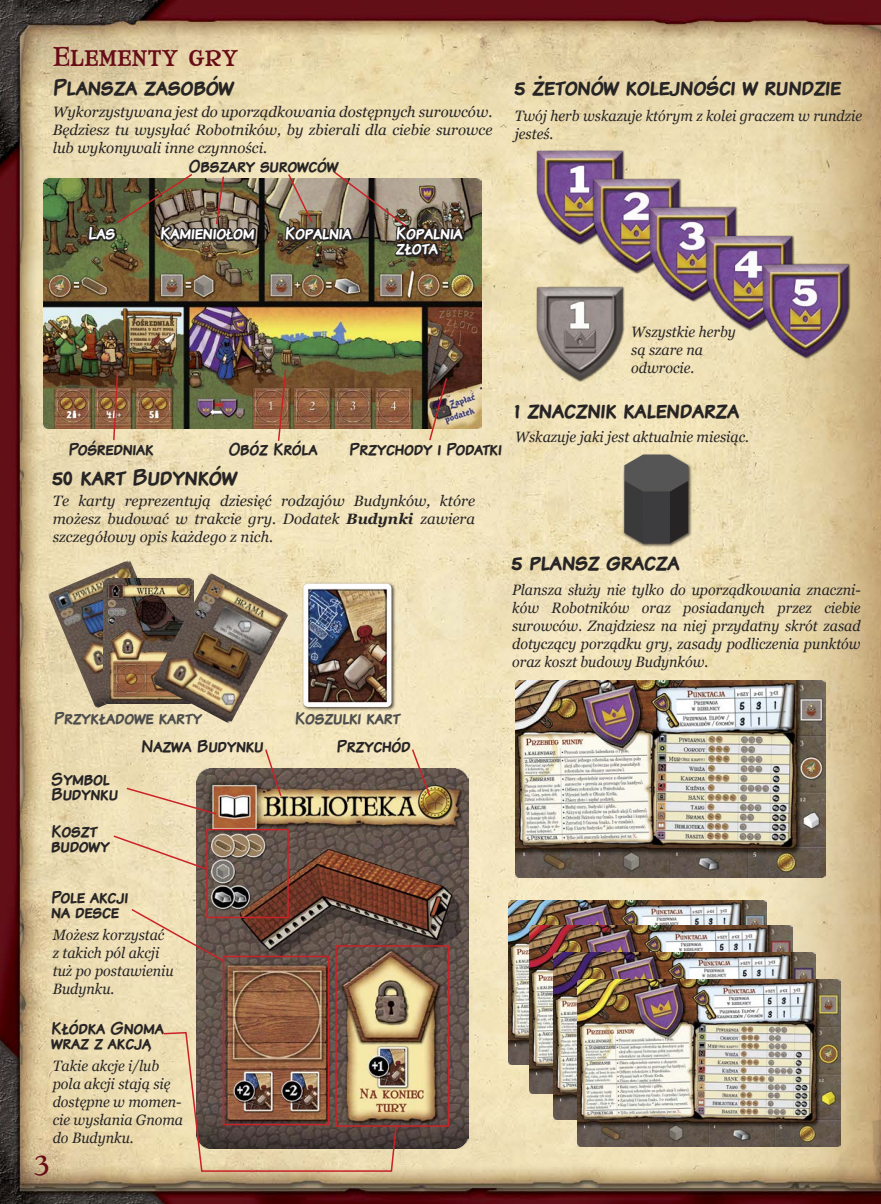
<style>
.page{position:relative;width:881px;height:1204px;background:#fff}
.page>*{position:absolute;margin:0;border:0;box-sizing:border-box;transform-origin:0 0}
.t1{font:24px "Komika Display Kaps";letter-spacing:.025em;color:#272425}
.t2{font:24px "Mary Jane Small Caps";letter-spacing:.025em;color:#680c18}
.t3{font:18px/15px "Komika Display Kaps";letter-spacing:.025em;color:#272425}
.t4{font:18px/15px "Komika Display Kaps";letter-spacing:.025em;color:#fff}
.t5{font:18px "Komika Display Kaps";letter-spacing:.025em;color:#4d4d4d}
.t6{font:italic 15px/18px "Georgia";color:#272425;scale:.95 1}
.t7{font:italic 15px/18px "Georgia";color:#272425;text-align:justify}
.s1{font-size:15px}
.s2{font-weight:700}
</style>
<div class="page">
<img style="left:0;top:0;width:880px;height:1203px">
<img style="left:43px;top:178px;width:438px;height:250px">
<img style="left:523px;top:137px;width:114px;height:123px">
<img style="left:537px;top:151px;width:85px;height:92px">
<img style="left:523px;top:274px;width:114px;height:122px">
<img style="left:537px;top:287px;width:85px;height:93px">
<img style="left:508px;top:900px;width:258px;height:164px">
<img style="left:579px;top:165px;width:115px;height:123px">
<img style="left:593px;top:179px;width:85px;height:93px">
<img style="left:636px;top:194px;width:114px;height:123px">
<img style="left:649px;top:208px;width:86px;height:92px">
<img style="left:692px;top:222px;width:114px;height:123px">
<img style="left:706px;top:236px;width:85px;height:92px">
<img style="left:749px;top:251px;width:114px;height:122px">
<img style="left:762px;top:264px;width:85px;height:93px">
<img style="left:529px;top:925px;width:263px;height:168px">
<img style="left:295px;top:575px;width:107px;height:142px">
<img style="left:303px;top:583px;width:88px;height:124px">
<img style="left:197px;top:768px;width:271px;height:380px">
<svg style="left:125px;top:786px;width:93px;height:29px;background:#d0b898"></svg>
<svg style="left:112px;top:834px;width:94px;height:36px;background:#dec9a7"></svg>
<div style="left:206px;top:828px;width:83px;height:90px;border:2px solid #cb2228"></div>
<svg style="left:410px;top:747px;width:21px;height:50px"></svg>
<svg style="left:264px;top:747px;width:18px;height:50px"></svg>
<svg style="left:130px;top:907px;width:95px;height:55px;background:#c6b294"></svg>
<div style="left:335px;top:945px;width:114px;height:181px;border:2px solid #cb2228"></div>
<div style="left:223px;top:955px;width:106px;height:170px;border:2px solid #cb2228"></div>
<img style="left:162px;top:1031px;width:235px;height:141px">
<img style="left:621px;top:452px;width:72px;height:97px">
<svg style="left:624px;top:454px;width:64px;height:89px;background:#4c4b49"></svg>
<svg style="left:112px;top:371px;width:7px;height:70px"></svg>
<svg style="left:277px;top:368px;width:10px;height:74px"></svg>
<svg style="left:428px;top:377px;width:20px;height:65px"></svg>
<img style="left:86px;top:151px;width:172px;height:160px">
<img style="left:283px;top:159px;width:184px;height:165px">
<img style="left:870px;top:1114px;width:10px;height:64px">
<svg style="left:871px;top:1116px;width:9px;height:59px"></svg>
<img style="left:48px;top:559px;width:130px;height:149px">
<img style="left:104px;top:579px;width:47px;height:124px">
<img style="left:151px;top:572px;width:137px;height:152px">
<img style="left:553px;top:952px;width:262px;height:167px">
<img style="left:515px;top:680px;width:310px;height:197px">
<img style="left:577px;top:979px;width:263px;height:167px">
<p class="t2" style="left:53px;top:40px;width:187px">Elementy gry</p>
<p class="t1" style="left:53px;top:71px;width:182px">Plansza zasobów</p>
<p class="t1" style="left:515px;top:72px;width:326px">5 żetonów kolejności w rundzie</p>
<p class="t7" style="left:53px;top:103px;width:441px">Wykorzystywana jest do uporządkowania dostępnych surowców.<br>Będziesz tu wysyłać Robotników, by zbierali dla ciebie surowce lub wykonywali inne czynności.</p>
<p class="t3" style="left:188px;top:157px;width:151px">Obszary surowców</p>
<p class="t6" style="left:514px;top:107px;width:367px">Twój herb wskazuje którym z kolei graczem w rundzie jesteś.</p>
<p class="t4" style="left:88px;top:225px;width:28px">Las</p>
<p class="t4" style="left:160px;top:225px;width:95px">Kamienio<span class="s1">Ł</span>om</p>
<p class="t4" style="left:284px;top:225px;width:68px">Kopalnia</p>
<p class="t4" style="left:395px;top:225px;width:68px">Kopalnia złota</p>
<p class="t3" style="left:68px;top:440px;width:86px">Pośredniak</p>
<p class="t3" style="left:228px;top:440px;width:90px">Obóz Króla</p>
<p class="t3" style="left:349px;top:440px;width:153px">Przychody i Podatki</p>
<p class="t1" style="left:53px;top:461px;width:185px">50 kart Budynków</p>
<p class="t7" style="left:53px;top:491px;width:423px">Te karty reprezentują dziesięć rodzajów Budynków, które możesz budować w trakcie gry. Dodatek <span class="s2">Budynki</span> zawiera szczegółowy opis każdego z nich.</p>
<p class="t6" style="left:631px;top:322px;width:112px">Wszystkie herby są szare na odwrocie.</p>
<p class="t1" style="left:515px;top:394px;width:225px">1 znacznik kalendarza</p>
<p class="t6" style="left:515px;top:428px;width:247px">Wskazuje jaki jest aktualnie miesiąc.</p>
<p class="t1" style="left:512px;top:546px;width:168px">5 plansz gracza</p>
<p class="t6" style="left:512px;top:581px;width:368px;text-align:justify">Plansza służy nie tylko do uporządkowania znaczni&shy;ków Robotników oraz posiadanych przez ciebie surowców. Znajdziesz na niej przydatny skrót zasad dotyczący porządku gry, zasady podliczenia punktów oraz koszt budowy Budynków.</p>
<p class="t5" style="left:54px;top:706px;width:149px">Przykładowe karty</p>
<p class="t5" style="left:295px;top:706px;width:106px">Koszulki kart</p>
<p class="t3" style="left:51px;top:770px;width:68px">Symbol<br>Budynku</p>
<p class="t3" style="left:51px;top:822px;width:59px">Koszt budowy</p>
<p class="t3" style="left:51px;top:888px;width:78px">Pole akcji na desce</p>
<p class="t3" style="left:141px;top:737px;width:123px">Nazwa Budynku</p>
<p class="t6" style="left:53px;top:926px;width:129px">Możesz korzystać z takich pól akcji tuż po postawieniu<br>Budynku.</p>
<p class="t3" style="left:51px;top:1019px;width:114px">Kłódka Gnoma wraz z akcją</p>
<p class="t6" style="left:53px;top:1056px;width:139px">Takie akcje i/lub pola akcji stają się dostępne w momen&shy;cie wysłania Gnoma do Budynku.</p>
<p class="t2" style="left:34px;top:1142px;width:16px">3</p>
<p class="t3" style="left:336px;top:737px;width:75px">Przychód</p>
</div>
